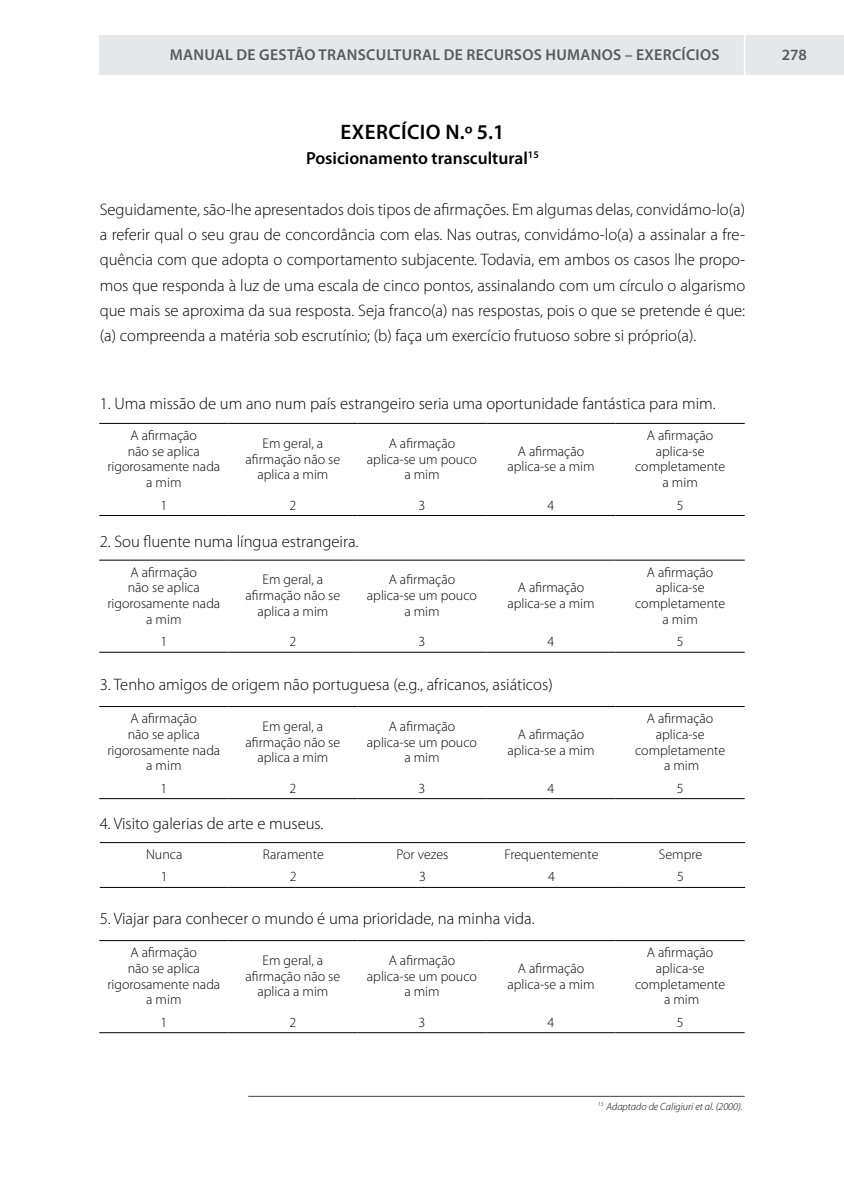
<style>
.page{position:relative;width:844px;height:1191px;background:#fff}
.page>*{position:absolute;margin:0;border:0;box-sizing:border-box;transform-origin:0 0}
.t1{font:600 21px "Myriad Pro";color:#000}
.t2{font:600 17.5px "Myriad Pro";color:#000}
.t3{font:300 16.62px/25.4px "Myriad Pro";color:#000;text-align:justify}
.t4{font:600 15.75px "Myriad Pro";letter-spacing:.02em;color:#58595b}
.t5{font:300 14px/15.8px "Myriad Pro";color:#000;text-align:center}
.t6{font:italic 300 10.5px "Myriad Pro";color:#000}
</style>
<div class="page">
<div style="left:99px;top:35px;width:744px;height:39px;background:#e6e7e8"></div>
<hr style="left:248px;top:1096px;width:496px;height:1px;background:#414142">
<hr style="left:743px;top:11px;width:2px;height:134px;background:#fff">
<hr style="left:99px;top:423px;width:129px;height:1px;background:#000">
<hr style="left:228px;top:423px;width:129px;height:1px;background:#000">
<hr style="left:357px;top:423px;width:129px;height:1px;background:#000">
<hr style="left:486px;top:423px;width:129px;height:1px;background:#000">
<hr style="left:615px;top:423px;width:129px;height:1px;background:#000">
<hr style="left:99px;top:515px;width:129px;height:1px;background:#000">
<hr style="left:228px;top:515px;width:129px;height:1px;background:#000">
<hr style="left:357px;top:515px;width:129px;height:1px;background:#000">
<hr style="left:486px;top:515px;width:129px;height:1px;background:#000">
<hr style="left:615px;top:515px;width:129px;height:1px;background:#000">
<hr style="left:99px;top:560px;width:129px;height:1px;background:#000">
<hr style="left:228px;top:560px;width:129px;height:1px;background:#000">
<hr style="left:357px;top:560px;width:129px;height:1px;background:#000">
<hr style="left:486px;top:560px;width:129px;height:1px;background:#000">
<hr style="left:615px;top:560px;width:129px;height:1px;background:#000">
<hr style="left:99px;top:652px;width:129px;height:1px;background:#000">
<hr style="left:228px;top:652px;width:129px;height:1px;background:#000">
<hr style="left:357px;top:652px;width:129px;height:1px;background:#000">
<hr style="left:486px;top:652px;width:129px;height:1px;background:#000">
<hr style="left:615px;top:652px;width:129px;height:1px;background:#000">
<hr style="left:99px;top:706px;width:129px;height:1px;background:#000">
<hr style="left:228px;top:706px;width:129px;height:1px;background:#000">
<hr style="left:357px;top:706px;width:129px;height:1px;background:#000">
<hr style="left:486px;top:706px;width:129px;height:1px;background:#000">
<hr style="left:615px;top:706px;width:129px;height:1px;background:#000">
<hr style="left:99px;top:798px;width:129px;height:1px;background:#000">
<hr style="left:228px;top:798px;width:129px;height:1px;background:#000">
<hr style="left:357px;top:798px;width:129px;height:1px;background:#000">
<hr style="left:486px;top:798px;width:129px;height:1px;background:#000">
<hr style="left:615px;top:798px;width:129px;height:1px;background:#000">
<hr style="left:99px;top:940px;width:129px;height:1px;background:#000">
<hr style="left:228px;top:940px;width:129px;height:1px;background:#000">
<hr style="left:357px;top:940px;width:129px;height:1px;background:#000">
<hr style="left:486px;top:940px;width:129px;height:1px;background:#000">
<hr style="left:615px;top:940px;width:129px;height:1px;background:#000">
<hr style="left:99px;top:1032px;width:129px;height:1px;background:#000">
<hr style="left:228px;top:1032px;width:129px;height:1px;background:#000">
<hr style="left:357px;top:1032px;width:129px;height:1px;background:#000">
<hr style="left:486px;top:1032px;width:129px;height:1px;background:#000">
<hr style="left:615px;top:1032px;width:129px;height:1px;background:#000">
<hr style="left:100px;top:842px;width:129px;height:1px;background:#000">
<hr style="left:229px;top:842px;width:129px;height:1px;background:#000">
<hr style="left:358px;top:842px;width:129px;height:1px;background:#000">
<hr style="left:487px;top:842px;width:129px;height:1px;background:#000">
<hr style="left:616px;top:842px;width:129px;height:1px;background:#000">
<hr style="left:100px;top:887px;width:129px;height:1px;background:#000">
<hr style="left:229px;top:887px;width:129px;height:1px;background:#000">
<hr style="left:358px;top:887px;width:129px;height:1px;background:#000">
<hr style="left:487px;top:887px;width:129px;height:1px;background:#000">
<hr style="left:616px;top:887px;width:129px;height:1px;background:#000">
<p class="t4" style="left:170px;top:45px;width:493px">MANUAL DE GESTÃO TRANSCULTURAL de RECURSOS HUMANOS – Exercíc</p>
<p class="t4" style="left:695px;top:45px;width:15px">ios</p>
<p class="t4" style="left:781px;top:45px;width:27px">278</p>
<p class="t1" style="left:340px;top:118px;width:36px">Exercíc</p>
<p class="t1" style="left:420px;top:118px;width:86px">io n.º 5.1</p>
<p class="t2" style="left:306px;top:147px;width:234px">Posicionamento transcultural<sup>15</sup></p>
<p class="t3" style="left:100px;top:196px;width:646px">Seguidamente, são-lhe apresentados dois tipos de afirmações. Em algumas delas, convidámo-lo(a) a referir qual o seu grau de concordância com elas. Nas outras, convidámo-lo(a) a assinalar a fre&shy;quência com que adopta o comportamento subjacente. Todavia, em ambos os casos lhe propo&shy;mos que responda à luz de uma escala de cinco pontos, assinalando com um círculo o algarismo que mais se aproxima da sua resposta. Seja franco(a) nas respostas, pois o que se pretende é que: (a) compreenda a matéria sob escrutínio; (b) faça um exercício frutuoso sobre si próprio(a).</p>
<p class="t3" style="left:100px;top:391px;width:617px">1. Uma missão de um ano num país estrangeiro seria uma oportunidade fantástica para mim.</p>
<p class="t5" style="left:107px;top:427px;width:114px">A afirmação<br>não se aplica rigorosamente nada a mim</p>
<p class="t5" style="left:245px;top:435px;width:96px">Em geral, a afirmação não se aplica a mim</p>
<p class="t5" style="left:367px;top:435px;width:112px">A afirmação aplica-se um pouco a mim</p>
<p class="t5" style="left:507px;top:443px;width:89px">A afirmação aplica-se a mim</p>
<p class="t5" style="left:635px;top:427px;width:92px">A afirmação aplica-se completamente a mim</p>
<p class="t5" style="left:160px;top:497px;width:8px">1</p>
<p class="t5" style="left:289px;top:497px;width:8px">2</p>
<p class="t5" style="left:418px;top:497px;width:8px">3</p>
<p class="t5" style="left:547px;top:497px;width:8px">4</p>
<p class="t5" style="left:676px;top:497px;width:8px">5</p>
<p class="t3" style="left:100px;top:529px;width:260px">2. Sou fluente numa língua estrangeira.</p>
<p class="t5" style="left:107px;top:564px;width:114px">A afirmação<br>não se aplica rigorosamente nada a mim</p>
<p class="t5" style="left:245px;top:572px;width:96px">Em geral, a afirmação não se aplica a mim</p>
<p class="t5" style="left:367px;top:572px;width:112px">A afirmação aplica-se um pouco a mim</p>
<p class="t5" style="left:507px;top:579px;width:89px">A afirmação aplica-se a mim</p>
<p class="t5" style="left:635px;top:564px;width:92px">A afirmação aplica-se completamente a mim</p>
<p class="t5" style="left:160px;top:633px;width:8px">1</p>
<p class="t5" style="left:289px;top:633px;width:8px">2</p>
<p class="t5" style="left:418px;top:633px;width:8px">3</p>
<p class="t5" style="left:547px;top:633px;width:8px">4</p>
<p class="t5" style="left:676px;top:633px;width:8px">5</p>
<p class="t3" style="left:100px;top:671px;width:454px">3. Tenho amigos de origem não portuguesa (e.g., africanos, asiáticos)</p>
<p class="t5" style="left:107px;top:710px;width:114px">A afirmação<br>não se aplica rigorosamente nada a mim</p>
<p class="t5" style="left:245px;top:718px;width:96px">Em geral, a afirmação não se aplica a mim</p>
<p class="t5" style="left:367px;top:718px;width:112px">A afirmação aplica-se um pouco a mim</p>
<p class="t5" style="left:507px;top:726px;width:89px">A afirmação aplica-se a mim</p>
<p class="t5" style="left:635px;top:710px;width:92px">A afirmação aplica-se completamente a mim</p>
<p class="t5" style="left:160px;top:780px;width:8px">1</p>
<p class="t5" style="left:289px;top:780px;width:8px">2</p>
<p class="t5" style="left:418px;top:780px;width:8px">3</p>
<p class="t5" style="left:547px;top:780px;width:8px">4</p>
<p class="t5" style="left:676px;top:780px;width:8px">5</p>
<p class="t3" style="left:100px;top:810px;width:225px">4. Visito galerias de arte e museus.</p>
<p class="t5" style="left:146px;top:846px;width:38px">Nunca</p>
<p class="t5" style="left:263px;top:846px;width:62px">Raramente</p>
<p class="t5" style="left:396px;top:846px;width:53px">Por vezes</p>
<p class="t5" style="left:504px;top:846px;width:95px">Frequentemente</p>
<p class="t5" style="left:658px;top:846px;width:45px">Sempre</p>
<p class="t5" style="left:161px;top:868px;width:8px">1</p>
<p class="t5" style="left:290px;top:868px;width:8px">2</p>
<p class="t5" style="left:419px;top:868px;width:8px">3</p>
<p class="t5" style="left:548px;top:868px;width:8px">4</p>
<p class="t5" style="left:677px;top:868px;width:8px">5</p>
<p class="t3" style="left:100px;top:906px;width:436px">5. Viajar para conhecer o mundo é uma prioridade, na minha vida.</p>
<p class="t5" style="left:107px;top:944px;width:114px">A afirmação<br>não se aplica rigorosamente nada a mim</p>
<p class="t5" style="left:245px;top:952px;width:96px">Em geral, a afirmação não se aplica a mim</p>
<p class="t5" style="left:367px;top:952px;width:112px">A afirmação aplica-se um pouco a mim</p>
<p class="t5" style="left:507px;top:960px;width:89px">A afirmação aplica-se a mim</p>
<p class="t5" style="left:635px;top:944px;width:92px">A afirmação aplica-se completamente a mim</p>
<p class="t5" style="left:160px;top:1014px;width:8px">1</p>
<p class="t5" style="left:289px;top:1014px;width:8px">2</p>
<p class="t5" style="left:418px;top:1014px;width:8px">3</p>
<p class="t5" style="left:547px;top:1014px;width:8px">4</p>
<p class="t5" style="left:676px;top:1014px;width:8px">5</p>
<p class="t6" style="left:597px;top:1099px;width:146px"><sup>15</sup> Adaptado de Caligiuri et al. (2000).</p>
</div>
